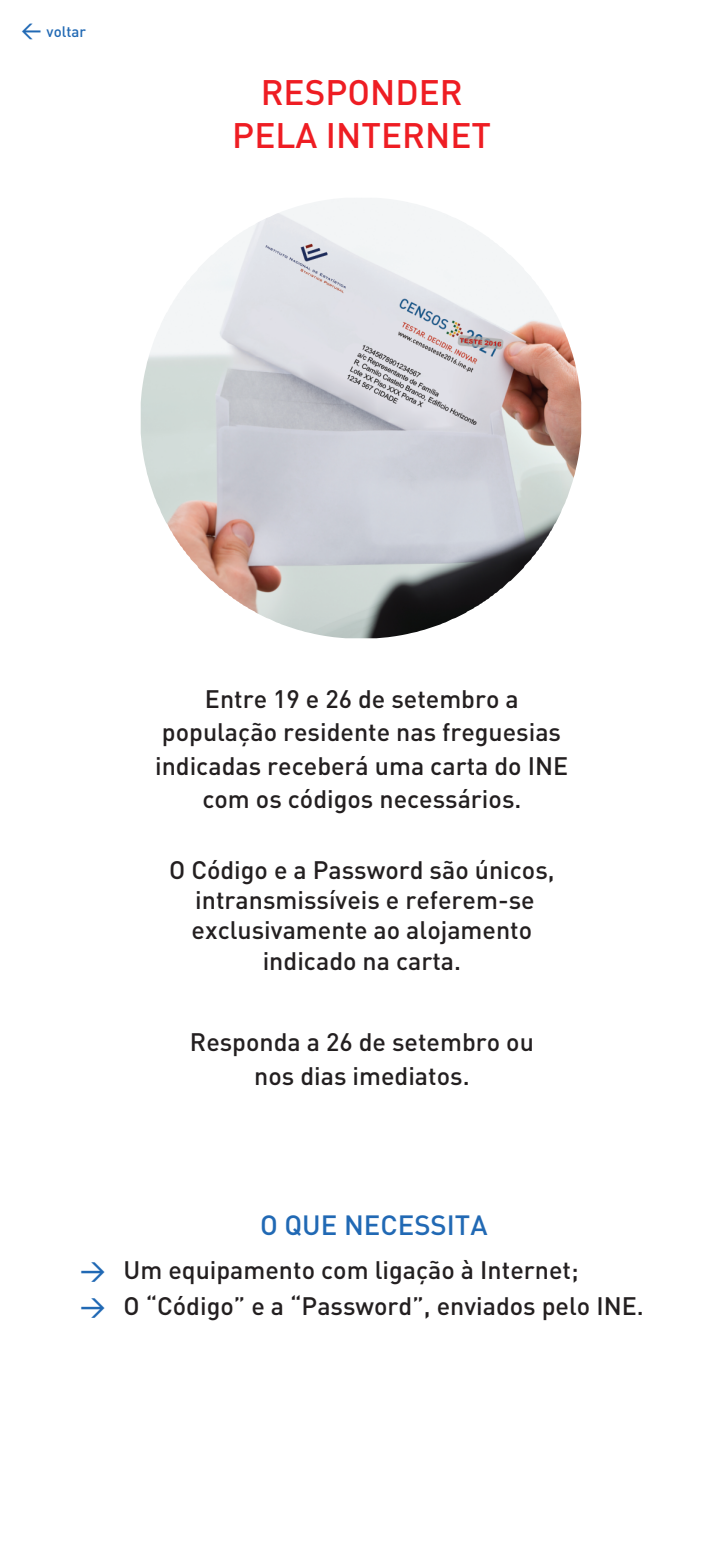
<style>
.page{position:relative;width:709px;height:1560px;background:#fff}
.page>*{position:absolute;margin:0;border:0;box-sizing:border-box;transform-origin:0 0}
.t1{font:500 35px/42.5px "DIN";color:#ee1d23;text-align:center}
.t2{font:500 27.5px "DIN";color:#2169b4}
.t3{font:500 25px/33.2px "DIN";color:#231f20;text-align:center}
.t4{font:500 15px "DIN";color:#2169b4}
.s1{font-size:20px}
.s2{color:#2169b4}
</style>
<div class="page">
<img style="left:141px;top:199px;width:440px;height:439px">
<p class="t4" style="left:21px;top:27px;width:66px"><span class="s1">&lt;</span> voltar</p>
<h1 class="t1" style="left:232px;top:75px;width:260px">RESPONDER<br>PELA INTERNET</h1>
<p class="t3" style="left:155px;top:685px;width:414px">Entre 19 e 26 de setembro a população residente nas freguesias indicadas receberá uma carta do INE com os códigos necessários.</p>
<p class="t3" style="left:169px;top:857px;width:387px;line-height:30.2px">O Código e a Password são únicos, intransmissíveis e referem-se exclusivamente ao alojamento indicado na carta.</p>
<p class="t3" style="left:190px;top:1028px;width:345px">Responda a 26 de setembro ou nos dias imediatos.</p>
<p class="t2" style="left:260px;top:1215px;width:229px">O QUE NECESSITA</p>
<p class="t3" style="left:80px;top:1254px;width:565px;line-height:36.2px;text-align:left"><span class="s2">&gt;</span> Um equipamento com ligação à Internet;<br><span class="s2">&gt;</span> O “Código” e a “Password”, enviados pelo INE.</p>
</div>
